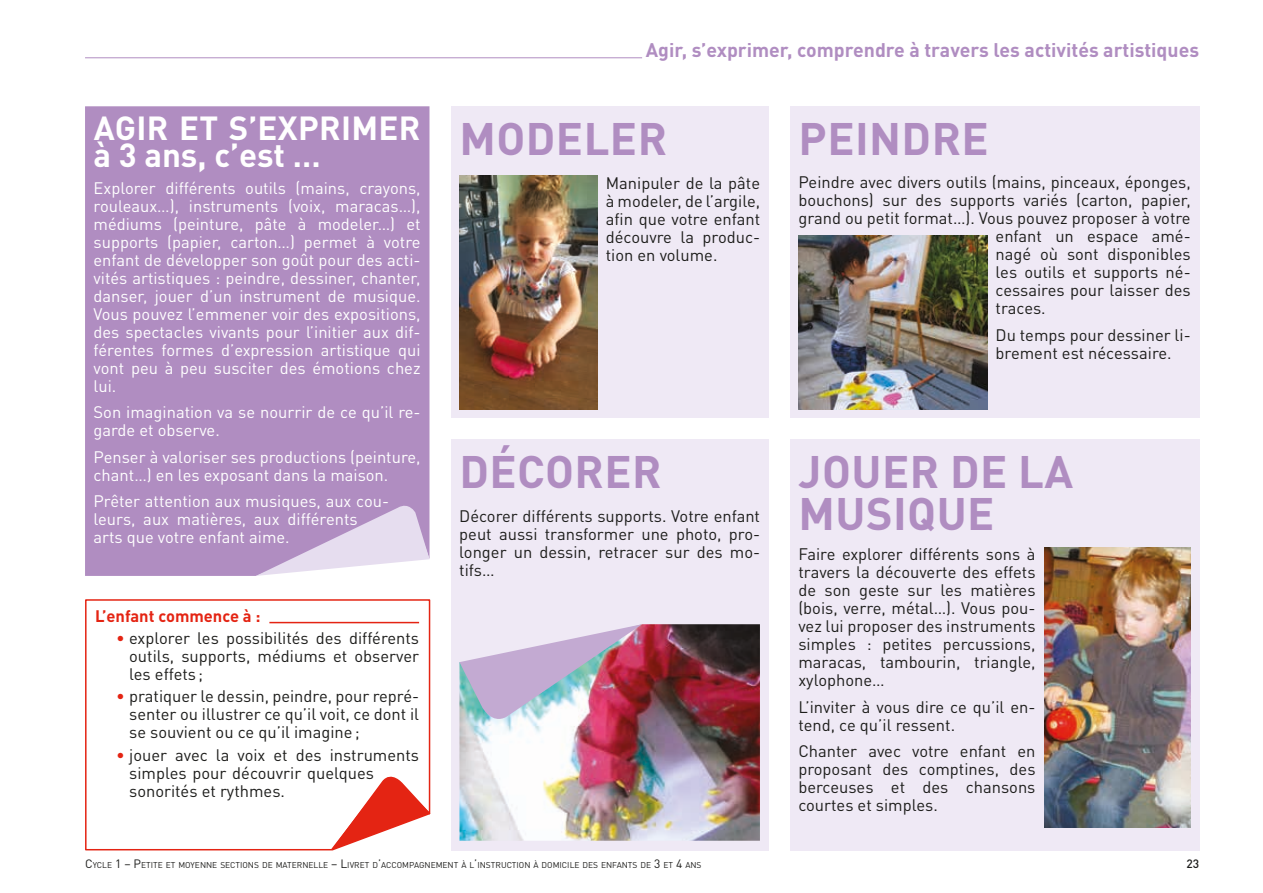
<style>
.page{position:relative;width:1263px;height:893px;background:#fff}
.page>*{position:absolute;margin:0;border:0;box-sizing:border-box;transform-origin:0 0}
.Titre_bloc_verbe{font:700 45px/42px "DINOT";letter-spacing:.01em;color:#b08dc1}
.Titre_bloc_age_Blanc{font:700 33px/27px "DINOT";letter-spacing:.01em;color:#fff}
.t1{font:700 19.5px "DINOT";color:#b08dc1}
.Txt_normal{font:16.5px/18px "DINOT";color:#1d1d1b;text-align:justify}
.Txt_normal-2{font:16.5px/18px "DINOT";color:#fff}
.Entete_ENFANT_COMMEN{font:700 16.5px "DINOT";color:#e42413}
.t2{font:500 12px "DINOT";color:#1d1d1b}
.t3{font:8.4px "DINOT";color:#1d1d1b}
.s1{color:#e42413}
.s2{font-size:12px}
</style>
<div class="page">
<hr style="left:85px;top:57px;width:557px;height:1px;background:#b08dc1">
<div style="left:85px;top:106px;width:344px;height:470px;background:#b08dc1"></div>
<div style="left:451px;top:106px;width:318px;height:312px;background:#efe9f5"></div>
<div style="left:451px;top:439px;width:318px;height:411px;background:#efe9f5"></div>
<div style="left:790px;top:106px;width:409px;height:312px;background:#efe9f5"></div>
<div style="left:790px;top:439px;width:409px;height:411px;background:#efe9f5"></div>
<img style="left:459px;top:176px;width:138px;height:233px">
<img style="left:798px;top:236px;width:189px;height:174px">
<img style="left:1044px;top:547px;width:147px;height:281px">
<img style="left:459px;top:624px;width:301px;height:217px">
<img style="left:459px;top:624px;width:183px;height:101px">
<svg style="left:256px;top:501px;width:173px;height:75px;background:#ceb9da"></svg>
<svg style="left:85px;top:599px;width:346px;height:252px"></svg>
<svg style="left:328px;top:771px;width:103px;height:80px"></svg>
<p class="Titre_bloc_age_Blanc" style="left:94px;top:114px;width:328px">AGIR ET S’EXPRIMER à 3 ans, c’est …</p>
<p class="Txt_normal-2" style="left:94px;top:178px;width:329px;text-align:justify">Explorer différents outils (mains, crayons, rouleaux…), instruments (voix, maracas…), médiums (peinture, pâte à modeler…) et supports (papier, carton…) permet à votre enfant de développer son goût pour des acti&shy;vités artistiques : peindre, dessiner, chanter, danser, jouer d’un instrument de musique.<br>Vous pouvez l’emmener voir des expositions, des spectacles vivants pour l’initier aux dif&shy;férentes formes d’expression artistique qui vont peu à peu susciter des émotions chez lui.</p>
<p class="Txt_normal-2" style="left:94px;top:403px;width:329px">Son imagination va se nourrir de ce qu’il re&shy;garde et observe.</p>
<p class="Txt_normal-2" style="left:94px;top:447px;width:329px">Penser à valoriser ses productions (peinture, chant…) en les exposant dans la maison.</p>
<p class="Txt_normal-2" style="left:94px;top:492px;width:297px">Prêter attention aux musiques, aux cou&shy;leurs, aux matières, aux différents arts que votre enfant aime.</p>
<p class="Entete_ENFANT_COMMEN" style="left:95px;top:605px;width:167px">L’enfant commence à :</p>
<p class="Txt_normal" style="left:129px;top:629px;width:291px;text-indent:-13px"><span class="s1">•</span> explorer les possibilités des différents outils, supports, médiums et observer les effets ;</p>
<p class="Txt_normal" style="left:129px;top:687px;width:291px;text-indent:-13px"><span class="s1">•</span> pratiquer le dessin, peindre, pour repré&shy;senter ou illustrer ce qu’il voit, ce dont il se souvient ou ce qu’il imagine;</p>
<p class="Txt_normal" style="left:129px;top:745px;width:291px;text-align:left;text-indent:-13px"><span class="s1">•</span> jouer avec la voix et des instruments simples pour découvrir quelques sonorités et rythmes.</p>
<p class="t1" style="left:646px;top:38px;width:555px">Agir, s’exprimer, comprendre à travers les activités artistiques</p>
<p class="Titre_bloc_verbe" style="left:459px;top:116px;width:209px">MODELER</p>
<p class="Txt_normal" style="left:606px;top:173px;width:156px">Manipuler de la pâte à modeler, de l’argile, afin que votre enfant découvre la produc&shy;tion en volume.</p>
<p class="Titre_bloc_verbe" style="left:459px;top:449px;width:204px">DÉCORER</p>
<p class="Txt_normal" style="left:459px;top:507px;width:302px">Décorer différents supports. Votre enfant peut aussi transformer une photo, pro&shy;longer un dessin, retracer sur des mo&shy;tifs…</p>
<p class="Titre_bloc_verbe" style="left:799px;top:116px;width:192px">PEINDRE</p>
<p class="Txt_normal" style="left:798px;top:173px;width:394px">Peindre avec divers outils (mains, pinceaux, éponges,</p>
<p class="Txt_normal" style="left:798px;top:191px;width:394px">bouchons) sur des supports variés (carton, papier,</p>
<p class="Txt_normal" style="left:798px;top:209px;width:394px">grand ou petit format…). Vous pouvez proposer à votre</p>
<p class="Txt_normal" style="left:995px;top:227px;width:197px">enfant un espace amé-</p>
<p class="Txt_normal" style="left:995px;top:245px;width:197px">nagé où sont disponibles</p>
<p class="Txt_normal" style="left:995px;top:263px;width:197px">les outils et supports né-</p>
<p class="Txt_normal" style="left:995px;top:281px;width:197px">cessaires pour laisser des</p>
<p class="Txt_normal" style="left:995px;top:299px;width:52px">traces.</p>
<p class="Txt_normal" style="left:995px;top:325px;width:197px">Du temps pour dessiner li&shy;brement est nécessaire.</p>
<p class="Titre_bloc_verbe" style="left:799px;top:449px;width:276px">JOUER DE LA<br>MUSIQUE</p>
<p class="Txt_normal" style="left:798px;top:545px;width:239px">Faire explorer différents sons à travers la découverte des effets de son geste sur les matières (bois, verre, métal…). Vous pou&shy;vez lui proposer des instruments simples : petites percussions, maracas, tambourin, triangle, xylophone…</p>
<p class="Txt_normal" style="left:798px;top:697px;width:239px">L’inviter à vous dire ce qu’il en&shy;tend, ce qu’il ressent.</p>
<p class="Txt_normal" style="left:798px;top:742px;width:239px">Chanter avec votre enfant en proposant des comptines, des berceuses et des chansons courtes et simples.</p>
<p class="t3" style="left:85px;top:860px;width:618px"><span class="s2">C</span>YCLE <span class="s2">1 – P</span>ETITE ET MOYENNE SECTIONS DE MATERNELLE <span class="s2">– L</span>IVRET D<span class="s2">’</span>ACCOMPAGNEMENT À L<span class="s2">’</span>INSTRUCTION À DOMICILE DES ENFANTS DE <span class="s2">3</span> ET <span class="s2">4</span> ANS</p>
<p class="t2" style="left:1186px;top:856px;width:14px">23</p>
</div>
